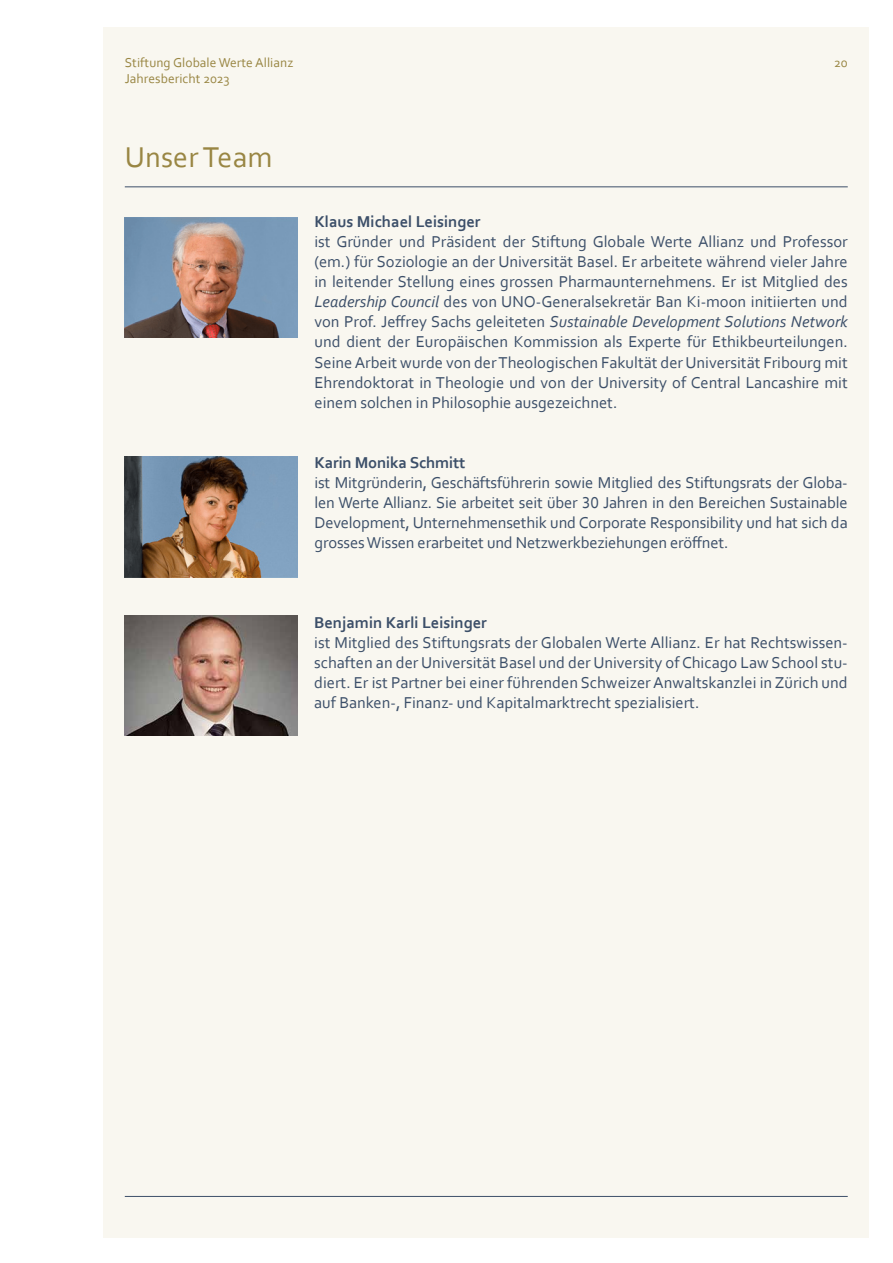
<style>
.page{position:relative;width:893px;height:1263px;background:#fff}
.page>*{position:absolute;margin:0;border:0;box-sizing:border-box;transform-origin:0 0}
.t1{font:30px "Corbel";letter-spacing:.005em;color:#998643}
.t2{font:16.5px/20.1px "Corbel";color:#3c4f69;text-align:justify}
.t3{font:700 16.5px "Corbel";color:#3c4f69}
.t4{font:13.5px/16.2px "Corbel";letter-spacing:.005em;color:#998643}
.s1{font-style:italic}
</style>
<div class="page">
<div style="left:104px;top:27px;width:765px;height:1210px;background:#f9f7f0"></div>
<hr style="left:125px;top:1196px;width:723px;height:1px;background:#3c4f69">
<hr style="left:125px;top:186px;width:723px;height:1px;background:#3c4f69">
<img style="left:125px;top:457px;width:172px;height:120px">
<img style="left:125px;top:615px;width:172px;height:120px">
<img style="left:125px;top:217px;width:172px;height:121px">
<p class="t4" style="left:125px;top:54px;width:170px">Stiftung Globale Werte Allianz<br>Jahresbericht 2023</p>
<p class="t4" style="left:834px;top:54px;width:15px">20</p>
<h1 class="t1" style="left:125px;top:139px;width:149px">Unser Team</h1>
<p class="t3" style="left:314px;top:212px;width:168px">Klaus Michael Leisinger</p>
<p class="t2" style="left:314px;top:231px;width:535px">ist Gründer und Präsident der Stiftung Globale Werte Allianz und Professor (em.) für Soziologie an der Universität Basel. Er arbeitete während vieler Jahre in leitender Stellung eines grossen Pharmaunternehmens. Er ist Mitglied des <span class="s1">Leadership Council</span> des von UNO-Generalsekretär Ban Ki-moon initiierten und von Prof. Jeffrey Sachs geleiteten <span class="s1">Sustainable Development Solutions Network </span>und dient der Europäischen Kommission als Experte für Ethikbeurteilungen.<br>Seine Arbeit wurde von der Theologischen Fakultät der Universität Fribourg mit Ehrendoktorat in Theologie und von der University of Central Lancashire mit einem solchen in Philosophie ausgezeichnet.</p>
<p class="t3" style="left:314px;top:452px;width:152px">Karin Monika Schmitt</p>
<p class="t2" style="left:314px;top:472px;width:535px">ist Mitgründerin, Geschäftsführerin sowie Mitglied des Stiftungsrats der Globa&shy;len Werte Allianz. Sie arbeitet seit über 30 Jahren in den Bereichen Sustainable Development, Unternehmensethik und Corporate Responsibility und hat sich da grosses Wissen erarbeitet und Netzwerkbeziehungen eröffnet.</p>
<p class="t3" style="left:314px;top:612px;width:174px">Benjamin Karli Leisinger</p>
<p class="t2" style="left:314px;top:632px;width:535px">ist Mitglied des Stiftungsrats der Globalen Werte Allianz. Er hat Rechtswissen&shy;schaften an der Universität Basel und der University of Chicago Law School stu&shy;diert. Er ist Partner bei einer führenden Schweizer Anwaltskanzlei in Zürich und auf Banken-, Finanz- und Kapitalmarktrecht spezialisiert.</p>
</div>
